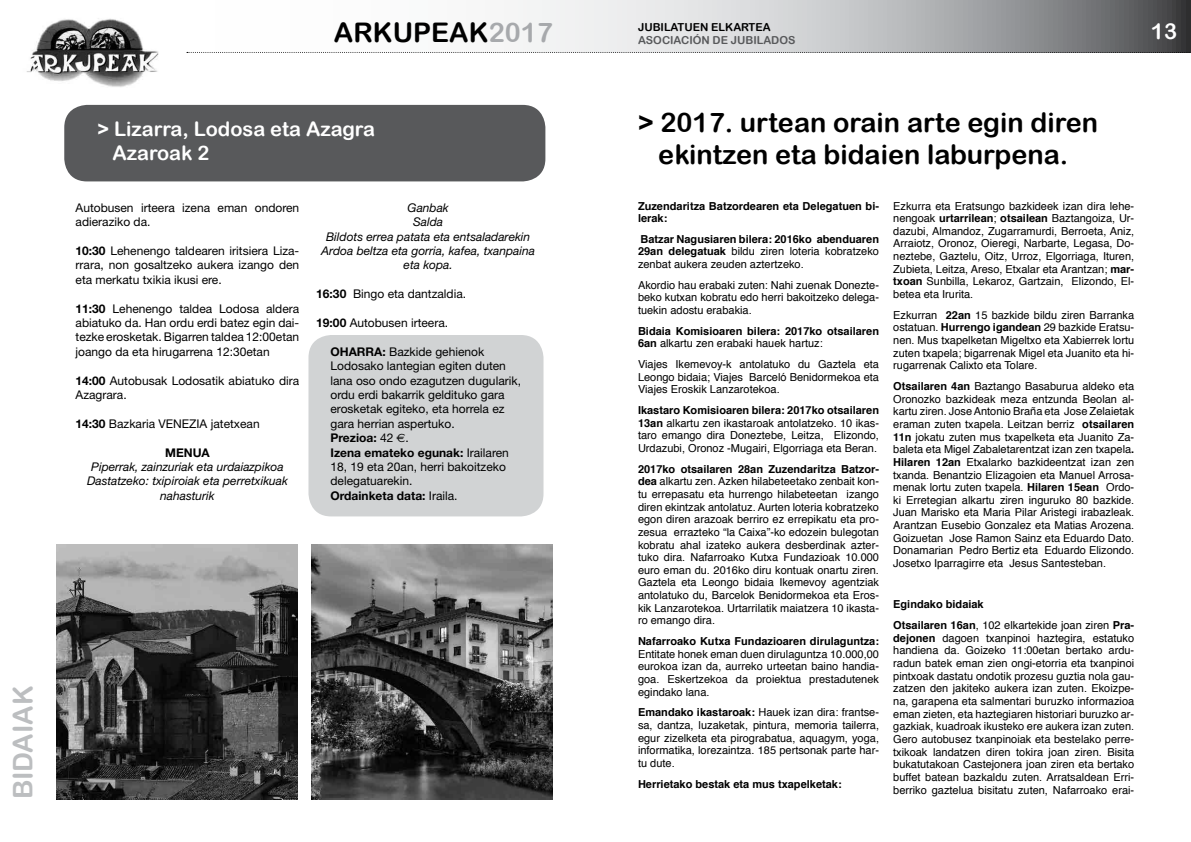
<style>
.page{position:relative;width:1191px;height:842px;background:#fff}
.page>*{position:absolute;margin:0;border:0;box-sizing:border-box;transform-origin:0 0}
.t1{font:27px/32.4px "Arial Rounded MT Bold";color:#000;text-align:center}
.t2{font:27px "Arial Rounded MT Bold";color:#bcbec0}
.t3{font:22px "Arial Rounded MT Bold";color:#fff}
.t4{font:20px/24px "Arial Rounded MT Bold";color:#fff}
.t5{font:12px/14.4px "Helvetica Neue";color:#000}
.t6{font:italic 12px/14.4px "Helvetica Neue";color:#000;text-align:center}
.t7{font:700 12px "Helvetica Neue";color:#000}
.t8{font:11px/12.6px "Helvetica";color:#000;text-align:justify}
.t9{font:700 11px/12.7px "Helvetica";color:#000}
.t10{font:11px "Arial Rounded MT Bold";color:#58595b}
.t11{font:11px "Arial Rounded MT Bold";color:#000}
.s1{color:#a7a9ac}
.s2{font-weight:700}
.s3{font-weight:400}
.s4{font-family:"Euro Sans"}
</style>
<div class="page">
<svg style="left:186px;top:0;width:1005px;height:53px"></svg>
<img style="left:26px;top:18px;width:133px;height:69px">
<svg style="left:187px;top:52px;width:1004px;height:1px"></svg>
<div style="left:308px;top:335px;width:235px;height:181px;background:#d1d3d4;border-radius:23px"></div>
<div style="left:64px;top:105px;width:481px;height:76px;background:#58595b;border-radius:23px"></div>
<img style="left:57px;top:544px;width:241px;height:255px">
<img style="left:312px;top:544px;width:241px;height:255px">
<h1 class="t2" style="left:7px;top:799px;width:116px;rotate:-90deg">BIDAIAK</h1>
<p class="t11" style="left:638px;top:20px;width:134px">JUBILATUEN ELKARTEA</p>
<h1 class="t1" style="left:334px;top:16px;width:220px">ARKUPEAK<span class="s1">2017</span></h1>
<p class="t10" style="left:638px;top:33px;width:159px">ASOCIACIÓN DE JUBILADOS</p>
<h2 class="t3" style="left:1151px;top:18px;width:28px">13</h2>
<h3 class="t4" style="left:112px;top:117px;width:264px;text-indent:-15px">&gt; Lizarra, Lodosa eta Azagra<br>Azaroak 2</h3>
<h1 class="t1" style="left:638px;top:106px;width:462px">&gt; 2017. urtean orain arte egin diren ekintzen eta bidaien laburpena.</h1>
<p class="t9" style="left:638px;top:199px;width:242px">Zuzendaritza Batzordearen eta Delegatuen bi&shy;lerak:</p>
<p class="t8" style="left:638px;top:233px;width:242px"><span class="s2">Batzar Nagusiaren bilera: 2016ko abenduaren 29an delegatuak</span> bildu ziren loteria kobratzeko zenbat aukera zeuden aztertzeko.</p>
<p class="t8" style="left:638px;top:279px;width:242px">Akordio hau erabaki zuten: Nahi zuenak Donezte&shy;beko kutxan kobratu edo herri bakoitzeko delega&shy;tuekin adostu erabakia.</p>
<p class="t9" style="left:638px;top:325px;width:242px">Bidaia Komisioaren bilera: 2017ko otsailaren<br>6an <span class="s3">alkartu zen erabaki hauek hartuz:</span></p>
<p class="t8" style="left:638px;top:358px;width:242px">Viajes Ikemevoy-k antolatuko du Gaztela eta Leongo bidaia; Viajes Barceló Benidormekoa eta Viajes Eroskik Lanzarotekoa.</p>
<p class="t8" style="left:638px;top:404px;width:242px"><span class="s2">Ikastaro Komisioaren bilera: 2017ko otsailaren 13an</span> alkartu zen ikastaroak antolatzeko. 10 ikas&shy;taro emango dira Doneztebe, Leitza, Elizondo, Urdazubi, Oronoz -Mugairi, Elgorriaga eta Beran.</p>
<p class="t8" style="left:638px;top:463px;width:242px"><span class="s2">2017ko otsailaren 28an Zuzendaritza Batzor&shy;dea</span> alkartu zen. Azken hilabeteetako zenbait kon&shy;tu errepasatu eta hurrengo hilabeteetan izango diren ekintzak antolatuz. Aurten loteria kobratzeko egon diren arazoak berriro ez errepikatu eta pro&shy;zesua errazteko “la Caixa”-ko edozein bulegotan kobratu ahal izateko aukera desberdinak azter&shy;tuko dira. Nafarroako Kutxa Fundazioak 10.000 euro eman du. 2016ko diru kontuak onartu ziren.<br>Gaztela eta Leongo bidaia Ikemevoy agentziak antolatuko du, Barcelok Benidormekoa eta Eros&shy;kik Lanzarotekoa. Urtarrilatik maiatzera 10 ikasta&shy;ro emango dira.</p>
<p class="t9" style="left:638px;top:635px;width:242px">Nafarroako Kutxa Fundazioaren dirulaguntza:</p>
<p class="t8" style="left:638px;top:648px;width:242px">Entitate honek eman duen dirulaguntza 10.000,00 eurokoa izan da, aurreko urteetan baino handia&shy;goa. Eskertzekoa da proiektua prestadutenek egindako lana.</p>
<p class="t8" style="left:638px;top:706px;width:242px"><span class="s2">Emandako ikastaroak:</span> Hauek izan dira: frantse&shy;sa, dantza, luzaketak, pintura, memoria tailerra, egur zizelketa eta pirograbatua, aquagym, yoga, informatika, lorezaintza. 185 pertsonak parte har&shy;tu dute.</p>
<p class="t9" style="left:638px;top:777px;width:205px">Herrietako bestak eta mus txapelketak:</p>
<p class="t8" style="left:893px;top:200px;width:242px">Ezkurra eta Eratsungo bazkideek izan dira lehe&shy;nengoak <span class="s2">urtarrilean</span>; <span class="s2">otsailean</span> Baztangoiza, Ur&shy;dazubi, Almandoz, Zugarramurdi, Berroeta, Aniz, Arraiotz, Oronoz, Oieregi, Narbarte, Legasa, Do&shy;neztebe, Gaztelu, Oitz, Urroz, Elgorriaga, Ituren, Zubieta, Leitza, Areso, Etxalar eta Arantzan; <span class="s2">mar&shy;txoan</span> Sunbilla, Lekaroz, Gartzain, Elizondo, El&shy;betea eta Irurita.</p>
<p class="t8" style="left:893px;top:309px;width:242px">Ezkurran <span class="s2">22an</span> 15 bazkide bildu ziren Barranka ostatuan. <span class="s2">Hurrengo igandean</span> 29 bazkide Eratsu&shy;nen. Mus txapelketan Migeltxo eta Xabierrek lortu zuten txapela; bigarrenak Migel eta Juanito eta hi&shy;rugarrenak Calixto eta Tolare.</p>
<p class="t8" style="left:893px;top:380px;width:242px"><span class="s2">Otsailaren 4an</span> Baztango Basaburua aldeko eta Oronozko bazkideak meza entzunda Beolan al&shy;kartu ziren. Jose Antonio Braña eta Jose Zelaietak eraman zuten txapela. Leitzan berriz <span class="s2">otsailaren 11n</span> jokatu zuten mus txapelketa eta Juanito Za&shy;baleta eta Migel Zabaletarentzat izan zen txapela<span class="s2">.<br>Hilaren 12an</span> Etxalarko bazkideentzat izan zen txanda. Benantzio Elizagoien eta Manuel Arrosa&shy;menak lortu zuten txapela. <span class="s2">Hilaren 15ean</span> Ordo&shy;ki Erretegian alkartu ziren inguruko 80 bazkide.<br>Juan Marisko eta Maria Pilar Aristegi irabazleak.<br>Arantzan Eusebio Gonzalez eta Matias Arozena.<br>Goizuetan Jose Ramon Sainz eta Eduardo Dato.<br>Donamarian Pedro Bertiz eta Eduardo Elizondo.<br>Josetxo Iparragirre eta Jesus Santesteban.</p>
<p class="t9" style="left:893px;top:594px;width:242px;line-height:20.6px">Egindako bidaiak<br>Otsailaren 16an<span class="s3">, 102 elkartekide joan ziren</span> Pra-</p>
<p class="t8" style="left:893px;top:632px;width:242px"><span class="s2">dejonen</span> dagoen txanpinoi haztegira, estatuko handiena da. Goizeko 11:00etan bertako ardu&shy;radun batek eman zien ongi-etorria eta txanpinoi pintxoak dastatu ondotik prozesu guztia nola gau&shy;zatzen den jakiteko aukera izan zuten. Ekoizpe&shy;na, garapena eta salmentari buruzko informazioa eman zieten, eta haztegiaren historiari buruzko ar&shy;gazkiak, kuadroak ikusteko ere aukera izan zuten.<br>Gero autobusez txanpinoiak eta bestelako perre&shy;txikoak landatzen diren tokira joan ziren. Bisita bukatutakoan Castejonera joan ziren eta bertako buffet batean bazkaldu zuten. Arratsaldean Erri&shy;berriko gaztelua bisitatu zuten, Nafarroako erai-</p>
<p class="t6" style="left:321px;top:200px;width:215px">Ganbak<br>Salda<br>Bildots errea patata eta entsaladarekin<br>Ardoa beltza eta gorria, kafea, txanpaina eta kopa.</p>
<p class="t5" style="left:316px;top:286px;width:151px"><span class="s2">16:30</span> Bingo eta dantzaldia.</p>
<p class="t5" style="left:316px;top:315px;width:133px"><span class="s2">19:00</span> Autobusen irteera.</p>
<p class="t5" style="left:330px;top:344px;width:192px"><span class="s2">OHARRA:</span> Bazkide gehienok<br>Lodosako lantegian egiten duten lana oso ondo ezagutzen dugularik, ordu erdi bakarrik geldituko gara erosketak egiteko, eta horrela ez gara herrian aspertuko.<br><span class="s2">Prezioa:</span> 42 <span class="s4">€</span>.<br><span class="s2">Izena emateko egunak:</span> Irailaren<br>18, 19 eta 20an, herri bakoitzeko delegatuarekin.<br><span class="s2">Ordainketa data:</span> Iraila.</p>
<p class="t5" style="left:76px;top:200px;width:225px">Autobusen irteera izena eman ondoren adieraziko da.</p>
<p class="t5" style="left:76px;top:243px;width:225px;text-align:justify"><span class="s2">10:30</span> Lehenengo taldearen iritsiera Liza&shy;rrara, non gosaltzeko aukera izango den eta merkatu txikia ikusi ere.</p>
<p class="t5" style="left:76px;top:301px;width:225px;text-align:justify"><span class="s2">11:30</span> Lehenengo taldea Lodosa aldera abiatuko da. Han ordu erdi batez egin dai&shy;tezke erosketak. Bigarren taldea 12:00etan joango da eta hirugarrena 12:30etan</p>
<p class="t5" style="left:76px;top:373px;width:225px"><span class="s2">14:00</span> Autobusak Lodosatik abiatuko dira<br>Azagrara.</p>
<p class="t5" style="left:76px;top:416px;width:99px"><span class="s2">14:30</span> Bazkaria Venezia</p>
<p class="t5" style="left:211px;top:416px;width:50px">jatetxean</p>
<p class="t7" style="left:165px;top:445px;width:46px">MENUA</p>
<p class="t6" style="left:87px;top:459px;width:202px">Piperrak, zainzuriak eta urdaiazpikoa<br>Dastatzeko: txipiroiak eta perretxikuak nahasturik</p>
</div>
